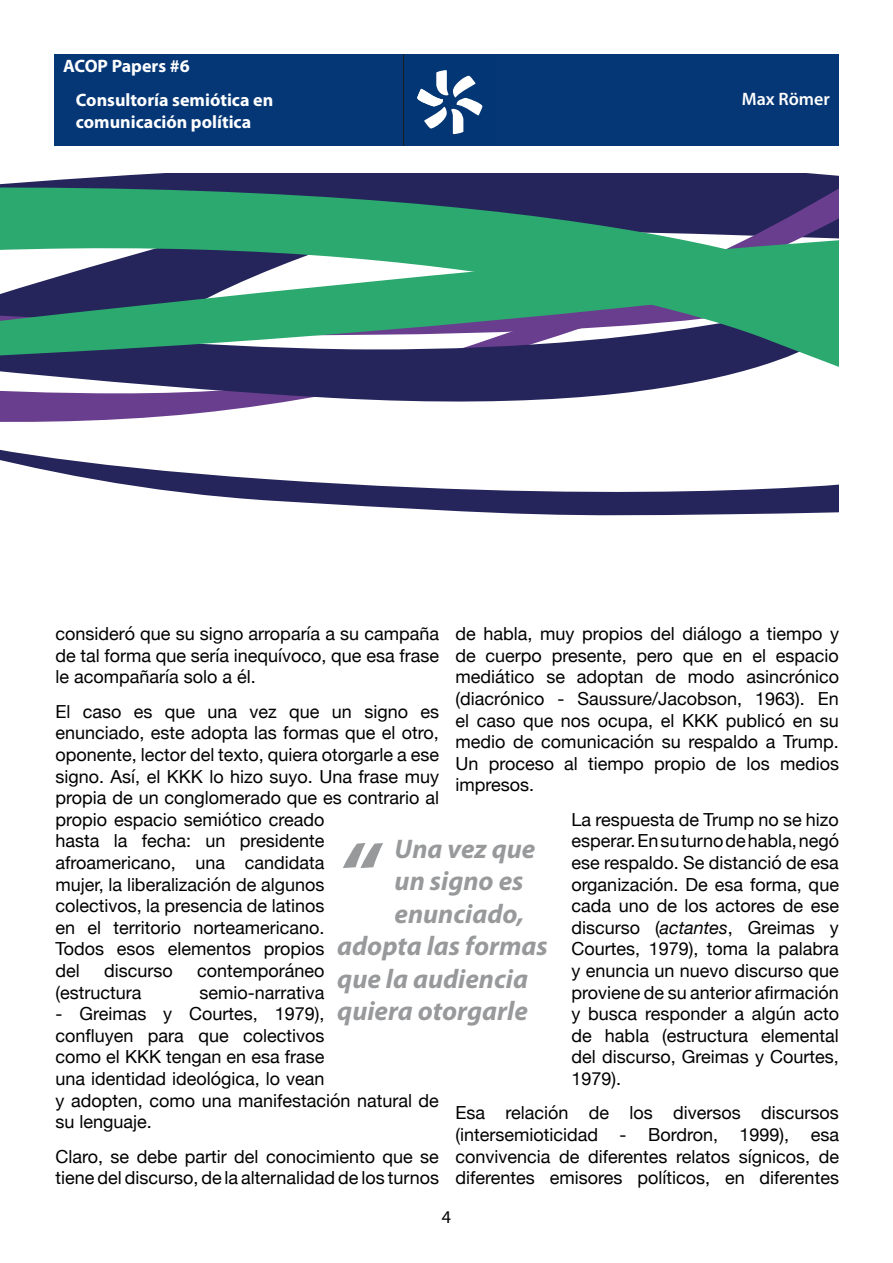
<style>
.page{position:relative;width:893px;height:1263px;background:#fff}
.page>*{position:absolute;margin:0;border:0;box-sizing:border-box;transform-origin:0 0}
.t1{font:italic 700 90px "Myriad Pro";color:#98999b}
.t2{font:italic 700 27px "Myriad Pro";color:#98999b}
.t3{font:18px/21.6px "Helvetica Neue";color:#000;text-align:justify}
.t4{font:700 18px/34.3px "Myriad Pro";color:#fff}
.t5{font:600 18px "Myriad Pro";color:#fff}
.t6{font:18px "Myriad Pro";color:#000}
.s1{font-style:italic}
</style>
<div class="page">
<svg style="left:0;top:451px;width:839px;height:65px"></svg>
<svg style="left:0;top:174px;width:839px;height:277px"></svg>
<svg style="left:0;top:388px;width:839px;height:34px"></svg>
<svg style="left:0;top:183px;width:839px;height:56px;background:#2d6c69"></svg>
<svg style="left:0;top:239px;width:839px;height:149px;background:#4b847e"></svg>
<div style="left:54px;top:54px;width:785px;height:92px;background:#053776"></div>
<svg style="left:417px;top:70px;width:65px;height:64px"></svg>
<p class="t4" style="left:76px;top:48px;width:199px;text-indent:-13px">ACOP Papers #6<br>Consultoría semiótica en</p>
<p class="t4" style="left:76px;top:104px;width:177px">comunicación política</p>
<p class="t5" style="left:742px;top:87px;width:90px">Max Römer</p>
<p class="t3" style="left:455px;top:624px;width:385px">de habla, muy propios del diálogo a tiempo y de cuerpo presente, pero que en el espacio mediático se adoptan de modo asincrónico (diacrónico - Saussure/Jacobson, 1963). En el caso que nos ocupa, el KKK publicó en su medio de comunicación su respaldo a Trump.<br>Un proceso al tiempo propio de los medios impresos.</p>
<p class="t3" style="left:571px;top:809px;width:269px">La respuesta de Trump no se hizo esperar. En su turno de habla, negó ese respaldo. Se distanció de esa organización. De esa forma, que cada uno de los actores de ese discurso (<span class="s1">actantes</span>, Greimas y Courtes, 1979), toma la palabra y enuncia un nuevo discurso que proviene de su anterior afirmación y busca responder a algún acto de habla (estructura elemental del discurso, Greimas y Courtes, 1979).</p>
<p class="t3" style="left:455px;top:1103px;width:385px">Esa relación de los diversos discursos (intersemioticidad - Bordron, 1999), esa convivencia de diferentes relatos sígnicos, de diferentes emisores políticos, en diferentes</p>
<p class="t3" style="left:55px;top:624px;width:385px">consideró que su signo arroparía a su campaña de tal forma que sería inequívoco, que esa frase le acompañaría solo a él.</p>
<p class="t3" style="left:55px;top:701px;width:385px;text-align:left">El caso es que una vez que un signo es enunciado, este adopta las formas que el otro, oponente, lector del texto, quiera otorgarle a ese signo. Así, el KKK lo hizo suyo. Una frase muy propia de un conglomerado que es contrario al propio espacio semiótico creado<br>hasta la fecha: un presidente afroamericano, una candidata<br>mujer, la liberalización de algunos<br>colectivos, la presencia de latinos<br>en el territorio norteamericano.<br>Todos esos elementos propios<br>del</p>
<h2 class="t2" style="left:395px;top:831px;width:142px">Una vez que</h2>
<h2 class="t2" style="left:395px;top:864px;width:130px">un signo es</h2>
<h2 class="t2" style="left:395px;top:896px;width:131px">enunciado,</h2>
<h2 class="t2" style="left:337px;top:928px;width:212px">adopta las formas</h2>
<h2 class="t2" style="left:337px;top:961px;width:192px">que la audiencia</h2>
<h2 class="t2" style="left:337px;top:993px;width:192px">quiera otorgarle</h2>
<h1 class="t1" style="left:337px;top:816px;width:42px">“</h1>
<p class="t3" style="left:104px;top:961px;width:70px">discurso</p>
<p class="t3" style="left:197px;top:961px;width:129px">contemporáneo</p>
<p class="t3" style="left:55px;top:982px;width:88px">(estructura</p>
<p class="t3" style="left:199px;top:982px;width:127px">semio-narrativa</p>
<p class="t3" style="left:55px;top:1004px;width:385px;text-align:left">- Greimas y Courtes, 1979),<br>confluyen para que colectivos<br>como el KKK tengan en esa frase<br>una identidad ideológica, lo vean<br>y adopten, como una manifestación natural de su lenguaje.</p>
<p class="t3" style="left:55px;top:1146px;width:385px">Claro, se debe partir del conocimiento que se tiene del discurso, de la alternalidad de los turnos</p>
<p class="t6" style="left:442px;top:1205px;width:11px">4</p>
</div>
